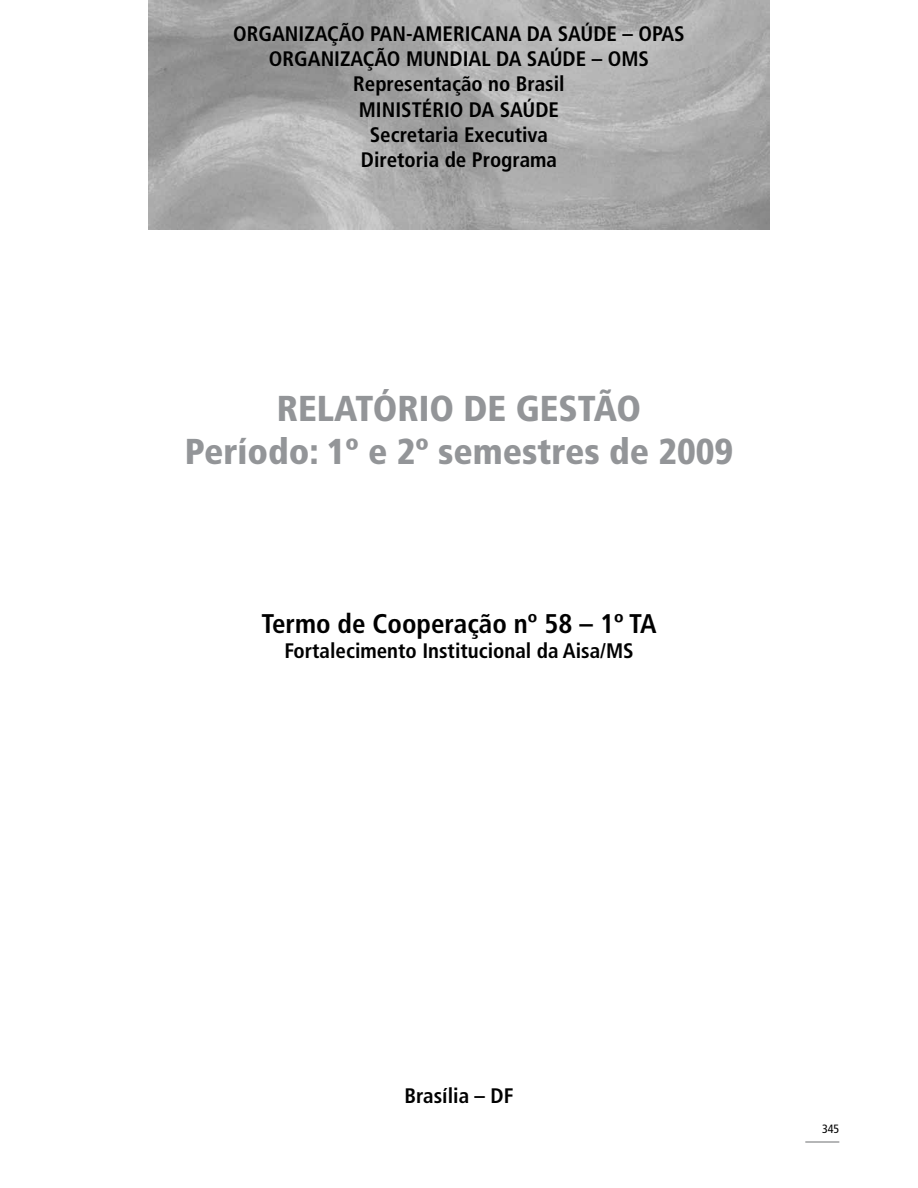
<style>
.page{position:relative;width:918px;height:1188px;background:#fff}
.page>*{position:absolute;margin:0;border:0;box-sizing:border-box;transform-origin:0 0}
.t1{font:900 condensed 36px/43.2px "Frutiger LT Std";color:#939598;text-align:center}
.t2{font:700 condensed 27px "Frutiger LT Std";color:#000}
.t3{font:700 condensed 21px/25.2px "Frutiger LT Std";color:#000;text-align:center}
.t4{font:condensed 12px "Frutiger LT Std";color:#000}
</style>
<div class="page">
<hr style="left:805px;top:1142px;width:34px;height:1px;background:#6d6e71">
<img style="left:149px;top:0;width:620px;height:229px">
<p class="t3" style="left:233px;top:21px;width:453px">ORGANIZAÇÃO PAN-AMERICANA DA SAÚDE – OPAS<br>ORGANIZAÇÃO MUNDIAL DA SAÚDE – OMS<br>Representação no Brasil<br>MINISTÉRIO DA SAÚDE<br>Secretaria Executiva<br>Diretoria de Programa</p>
<h1 class="t1" style="left:185px;top:387px;width:550px">RELATÓRIO DE GESTÃO<br>Período: 1º e 2º semestres de 2009</h1>
<p class="t2" style="left:261px;top:608px;width:397px">Termo de Cooperação nº 58 – 1º TA</p>
<p class="t3" style="left:284px;top:639px;width:351px">Fortalecimento Institucional da Aisa/MS</p>
<p class="t3" style="left:404px;top:1083px;width:111px">Brasília – DF</p>
<p class="t4" style="left:822px;top:1122px;width:19px">345</p>
</div>
